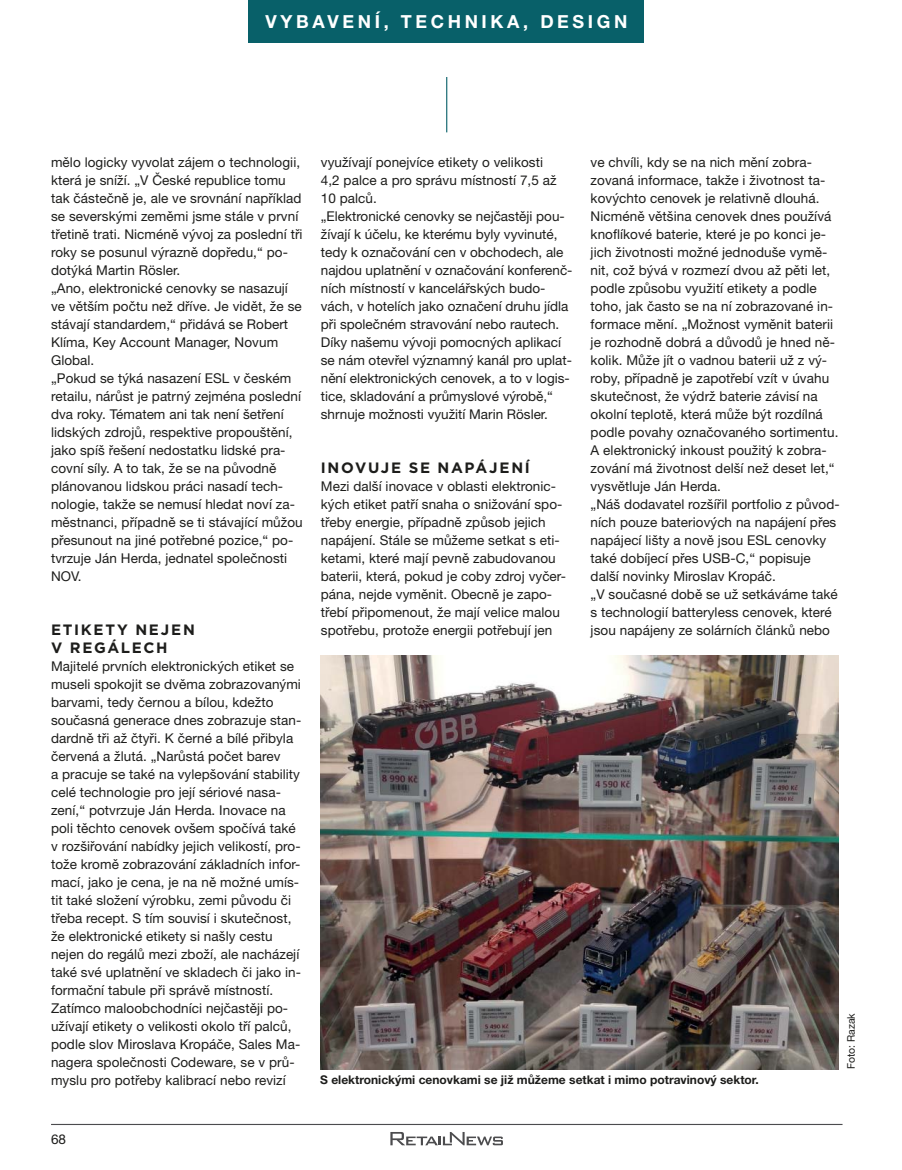
<style>
.page{position:relative;width:902px;height:1170px;background:#fff}
.page>*{position:absolute;margin:0;border:0;box-sizing:border-box;transform-origin:0 0}
.t1{font:700 18px "Helvetica Neue LT Pro";letter-spacing:.2em;color:#fff}
.t2{font:700 15px/18px "Gotham";letter-spacing:.115em;color:#1d1d1b}
.t3{font:13.5px/18px "Helvetica Neue LT Pro";letter-spacing:.005em;color:#1d1d1b}
.t4{font:700 12px "Helvetica Neue LT Pro";color:#1d1d1b}
.t5{font:10.5px "Helvetica Neue LT Pro";color:#1d1d1b}
</style>
<div class="page">
<svg style="left:390px;top:1132px;width:113px;height:13px"></svg>
<hr style="left:51px;top:1123px;width:791px;height:1px;background:#4c4c4e">
<hr style="left:446px;top:77px;width:1px;height:55px;background:#086069">
<div style="left:248px;top:0;width:395px;height:43px;background:#086069"></div>
<img style="left:320px;top:655px;width:518px;height:414px">
<h1 class="t1" style="left:265px;top:10px;width:363px">VYBAVENÍ, TECHNIKA, DESIGN</h1>
<p class="t3" style="left:51px;top:152px;width:253px">mělo logicky vyvolat zájem o technologii, která je sníží. „V České republice tomu tak částečně je, ale ve srovnání například se severskými zeměmi jsme stále v první třetině trati. Nicméně vývoj za poslední tři roky se posunul výrazně dopředu,“ po&shy;dotýká Martin Rösler.<br>„Ano, elektronické cenovky se nasazují ve větším počtu než dříve. Je vidět, že se stávají standardem,“ přidává se Robert Klíma, Key Account Manager, Novum Global.<br>„Pokud se týká nasazení ESL v českém retailu, nárůst je patrný zejména poslední dva roky. Tématem ani tak není šetření lidských zdrojů, respektive propouštění, jako spíš řešení nedostatku lidské pra&shy;covní síly. A to tak, že se na původně plánovanou lidskou práci nasadí tech&shy;nologie, takže se nemusí hledat noví za&shy;městnanci, případně se ti stávající můžou přesunout na jiné potřebné pozice,“ po&shy;tvrzuje Ján Herda, jednatel společnosti NOV.</p>
<p class="t2" style="left:51px;top:620px;width:145px">ETIKETY NEJEN<br>V REGÁLECH</p>
<p class="t3" style="left:51px;top:656px;width:252px">Majitelé prvních elektronických etiket se museli spokojit se dvěma zobrazovanými barvami, tedy černou a bílou, kdežto současná generace dnes zobrazuje stan&shy;dardně tři až čtyři. K černé a bílé přibyla červená a žlutá. „Narůstá počet barev<br>a pracuje se také na vylepšování stability celé technologie pro její sériové nasa&shy;zení,“ potvrzuje Ján Herda. Inovace na poli těchto cenovek ovšem spočívá také v rozšiřování nabídky jejich velikostí, pro&shy;tože kromě zobrazování základních infor&shy;mací, jako je cena, je na ně možné umís&shy;tit také složení výrobku, zemi původu či třeba recept. S tím souvisí i skutečnost, že elektronické etikety si našly cestu nejen do regálů mezi zboží, ale nacházejí také své uplatnění ve skladech či jako in&shy;formační tabule při správě místností.<br>Zatímco maloobchodníci nejčastěji po&shy;užívají etikety o velikosti okolo tří palců, podle slov Miroslava Kropáče, Sales Ma&shy;nagera společnosti Codeware, se v prů&shy;myslu pro potřeby kalibrací nebo revizí</p>
<p class="t3" style="left:321px;top:152px;width:253px">využívají ponejvíce etikety o velikosti<br>4,2 palce a pro správu místností 7,5 až 10 palců.<br>„Elektronické cenovky se nejčastěji pou&shy;žívají k účelu, ke kterému byly vyvinuté, tedy k označování cen v obchodech, ale najdou uplatnění v označování konferenč&shy;ních místností v kancelářských budo&shy;vách, v hotelích jako označení druhu jídla při společném stravování nebo rautech.<br>Díky našemu vývoji pomocných aplikací se nám otevřel významný kanál pro uplat&shy;nění elektronických cenovek, a to v logis&shy;tice, skladování a průmyslové výrobě,“ shrnuje možnosti využití Marin Rösler.</p>
<p class="t2" style="left:321px;top:458px;width:211px">INOVUJE SE NAPÁJENÍ</p>
<p class="t3" style="left:321px;top:476px;width:247px">Mezi další inovace v oblasti elektronic&shy;kých etiket patří snaha o snižování spo&shy;třeby energie, případně způsob jejich napájení. Stále se můžeme setkat s eti&shy;ketami, které mají pevně zabudovanou baterii, která, pokud je coby zdroj vyčer&shy;pána, nejde vyměnit. Obecně je zapo&shy;třebí připomenout, že mají velice malou spotřebu, protože energii potřebují jen</p>
<p class="t3" style="left:590px;top:152px;width:250px">ve chvíli, kdy se na nich mění zobra&shy;zovaná informace, takže i životnost ta&shy;kovýchto cenovek je relativně dlouhá.<br>Nicméně většina cenovek dnes používá knoflíkové baterie, které je po konci je&shy;jich životnosti možné jednoduše vymě&shy;nit, což bývá v rozmezí dvou až pěti let, podle způsobu využití etikety a podle toho, jak často se na ní zobrazované in&shy;formace mění. „Možnost vyměnit baterii je rozhodně dobrá a důvodů je hned ně&shy;kolik. Může jít o vadnou baterii už z vý&shy;roby, případně je zapotřebí vzít v úvahu skutečnost, že výdrž baterie závisí na okolní teplotě, která může být rozdílná podle povahy označovaného sortimentu.<br>A elektronický inkoust použitý k zobra&shy;zování má životnost delší než deset let,“ vysvětluje Ján Herda.<br>„Náš dodavatel rozšířil portfolio z původ&shy;ních pouze bateriových na napájení přes napájecí lišty a nově jsou ESL cenovky také dobíjecí přes USB-C,“ popisuje další novinky Miroslav Kropáč.<br>„V současné době se už setkáváme také s technologií batteryless cenovek, které jsou napájeny ze solárních článků nebo</p>
<p class="t4" style="left:320px;top:1072px;width:440px">S elektronickými cenovkami se již můžeme setkat i mimo potravinový sektor.</p>
<p class="t5" style="left:844px;top:1069px;width:58px;rotate:-90deg">Foto: Razak</p>
<p class="t3" style="left:51px;top:1130px;width:17px">68</p>
</div>
